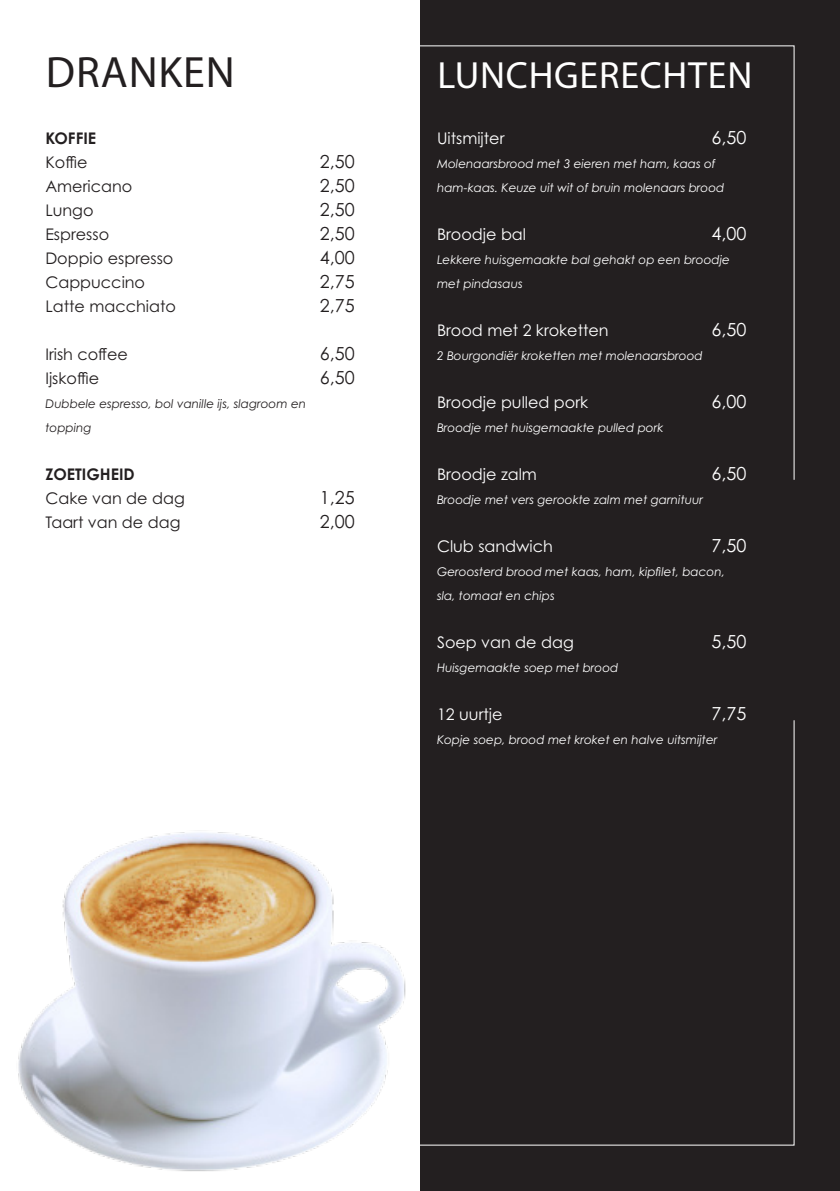
<style>
.page{position:relative;width:840px;height:1191px;background:#fff}
.page>*{position:absolute;margin:0;border:0;box-sizing:border-box;transform-origin:0 0}
.t1{font:44px "Myriad Pro";letter-spacing:.02em;color:#231f20}
.t2{font:38px "Myriad Pro";letter-spacing:.02em;color:#fff}
.t3{font:18px "Century Gothic Pro";color:#231f20}
.t4{font:18px "Century Gothic Pro";color:#fff}
.t5{font:16px "Century Gothic Pro";color:#231f20}
.t6{font:16px "Century Gothic Pro";color:#fff}
.t7{font:700 16px "Century Gothic Pro";color:#231f20}
.t8{font:italic 12px/24px "Century Gothic Pro";color:#fff}
.t9{font:italic 12px/24px "Century Gothic Pro";color:#231f20}
</style>
<div class="page">
<div style="left:420px;top:0;width:419px;height:1191px;background:#231f20"></div>
<img style="left:18px;top:832px;width:429px;height:339px">
<h1 class="t1" style="left:46px;top:45px;width:190px">DRANKEN</h1>
<h3 class="t7" style="left:45px;top:128px;width:52px">KOFFIE</h3>
<h3 class="t5" style="left:45px;top:152px;width:43px">Koffie</h3>
<h3 class="t3" style="left:319px;top:151px;width:36px">2,50</h3>
<h3 class="t5" style="left:45px;top:176px;width:88px">Americano</h3>
<h3 class="t3" style="left:319px;top:175px;width:36px">2,50</h3>
<h3 class="t5" style="left:45px;top:200px;width:50px">Lungo</h3>
<h3 class="t3" style="left:319px;top:199px;width:36px">2,50</h3>
<h3 class="t5" style="left:45px;top:224px;width:65px">Espresso</h3>
<h3 class="t3" style="left:319px;top:223px;width:36px">2,50</h3>
<h3 class="t5" style="left:45px;top:248px;width:129px">Doppio espresso</h3>
<h3 class="t3" style="left:319px;top:247px;width:36px">4,00</h3>
<h3 class="t5" style="left:45px;top:272px;width:101px">Cappuccino</h3>
<h3 class="t3" style="left:319px;top:271px;width:36px">2,75</h3>
<h3 class="t5" style="left:45px;top:296px;width:132px">Latte macchiato</h3>
<h3 class="t3" style="left:319px;top:295px;width:36px">2,75</h3>
<h3 class="t5" style="left:45px;top:344px;width:84px">Irish coffee</h3>
<h3 class="t3" style="left:319px;top:343px;width:36px">6,50</h3>
<h3 class="t5" style="left:45px;top:368px;width:55px">Ijskoffie</h3>
<h3 class="t3" style="left:319px;top:367px;width:36px">6,50</h3>
<p class="t9" style="left:45px;top:392px;width:262px">Dubbele espresso, bol vanille ijs, slagroom en topping</p>
<h3 class="t7" style="left:45px;top:464px;width:91px">ZOETIGHEID</h3>
<h3 class="t5" style="left:45px;top:488px;width:141px">Cake van de dag</h3>
<h3 class="t3" style="left:319px;top:487px;width:36px">1,25</h3>
<h3 class="t5" style="left:45px;top:512px;width:136px">Taart van de dag</h3>
<h3 class="t3" style="left:319px;top:511px;width:36px">2,00</h3>
<h2 class="t2" style="left:437px;top:52px;width:316px">LUNCHGERECHTEN</h2>
<h3 class="t6" style="left:437px;top:128px;width:69px">Uitsmijter</h3>
<h3 class="t4" style="left:711px;top:127px;width:36px">6,50</h3>
<p class="t8" style="left:437px;top:152px;width:289px">Molenaarsbrood met 3 eieren met ham, kaas of ham-kaas. Keuze uit wit of bruin molenaars brood</p>
<h3 class="t6" style="left:437px;top:224px;width:90px">Broodje bal</h3>
<h3 class="t4" style="left:711px;top:223px;width:36px">4,00</h3>
<p class="t8" style="left:437px;top:248px;width:294px">Lekkere huisgemaakte bal gehakt op een broodje met pindasaus</p>
<h3 class="t6" style="left:437px;top:320px;width:173px">Brood met 2 kroketten</h3>
<h3 class="t4" style="left:711px;top:319px;width:36px">6,50</h3>
<p class="t8" style="left:437px;top:344px;width:267px">2 Bourgondiër kroketten met molenaarsbrood</p>
<h3 class="t6" style="left:437px;top:392px;width:153px">Broodje pulled pork</h3>
<h3 class="t4" style="left:711px;top:391px;width:36px">6,00</h3>
<p class="t8" style="left:437px;top:416px;width:228px">Broodje met huisgemaakte pulled pork</p>
<h3 class="t6" style="left:437px;top:464px;width:101px">Broodje zalm</h3>
<h3 class="t4" style="left:711px;top:463px;width:36px">6,50</h3>
<p class="t8" style="left:437px;top:488px;width:267px">Broodje met vers gerookte zalm met garnituur</p>
<h3 class="t6" style="left:437px;top:536px;width:117px">Club sandwich</h3>
<h3 class="t4" style="left:711px;top:535px;width:36px">7,50</h3>
<p class="t8" style="left:437px;top:560px;width:289px">Geroosterd brood met kaas, ham, kipfilet, bacon, sla, tomaat en chips</p>
<h3 class="t6" style="left:437px;top:632px;width:138px">Soep van de dag</h3>
<h3 class="t4" style="left:711px;top:631px;width:36px">5,50</h3>
<p class="t8" style="left:437px;top:656px;width:183px">Huisgemaakte soep met brood</p>
<h3 class="t6" style="left:437px;top:704px;width:67px">12 uurtje</h3>
<h3 class="t4" style="left:711px;top:703px;width:36px">7,75</h3>
<p class="t8" style="left:437px;top:728px;width:282px">Kopje soep, brood met kroket en halve uitsmijter</p>
</div>
